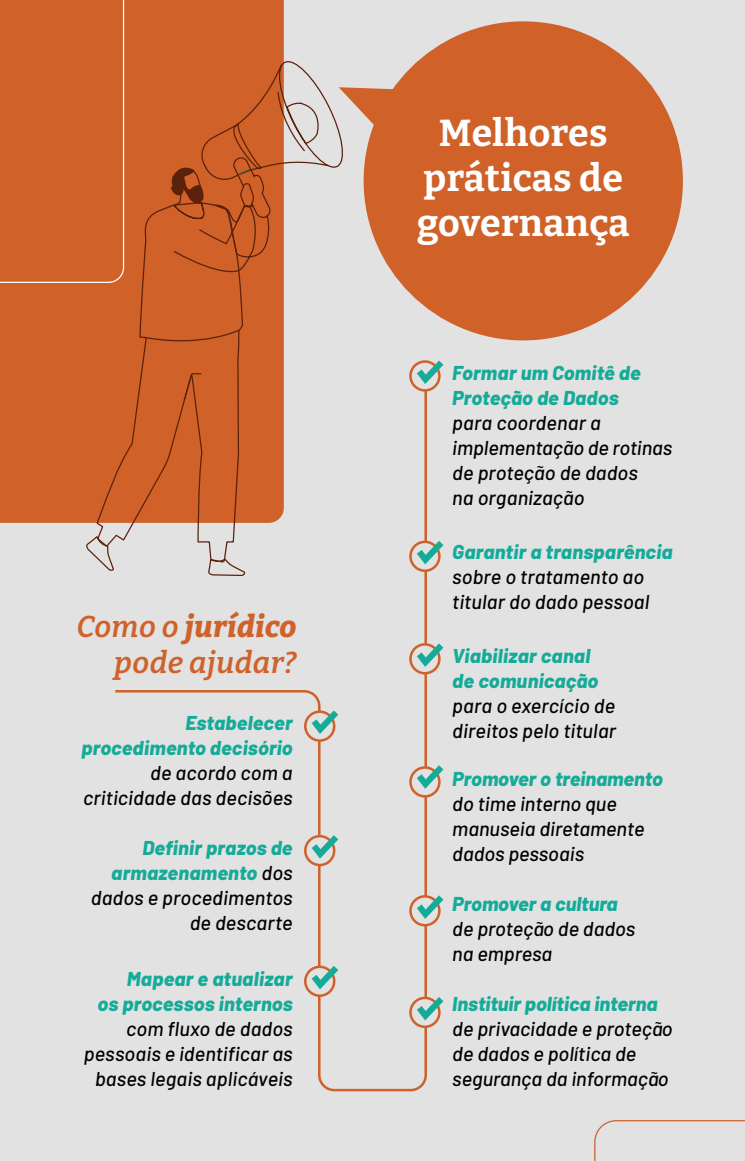
<style>
.page{position:relative;width:745px;height:1161px;background:#fff}
.page>*{position:absolute;margin:0;border:0;box-sizing:border-box;transform-origin:0 0}
.t1{font:100 37.5px/45px "Bitter";letter-spacing:.01em;color:#fff;text-align:center}
.t2{font:italic 100 30px/36px "Bitter";letter-spacing:.01em;color:#cf6129;text-align:right}
.t3{font:italic 500 20px/25px "Barlow";color:#000}
.t4{font:italic 800 20px/25px "Barlow";letter-spacing:.005em;color:#14ab99;text-align:right}
.s1{font-weight:800;color:#14ab99}
</style>
<div class="page">
<div style="left:0;top:0;width:744px;height:1160px;background:#e2e2e2"></div>
<div style="left:0;top:0;width:283px;height:523px;background:#cf6129"></div>
<div style="left:0;top:0;width:124px;height:283px;background:#cf6129"></div>
<svg style="left:594px;top:1120px;width:150px;height:40px"></svg>
<svg style="left:115px;top:361px;width:313px;height:731px"></svg>
<div style="left:363px;top:21px;width:319px;height:319px;background:#cf6129;border-radius:50%"></div>
<svg style="left:305px;top:711px;width:29px;height:29px"></svg>
<div style="left:304px;top:710px;width:31px;height:31px;border:2px solid #cf6129;border-radius:50%"></div>
<svg style="left:311px;top:710px;width:27px;height:24px"></svg>
<svg style="left:410px;top:542px;width:29px;height:28px"></svg>
<div style="left:409px;top:540px;width:31px;height:32px;border:2px solid #cf6129;border-radius:50%"></div>
<svg style="left:416px;top:541px;width:27px;height:23px"></svg>
<svg style="left:305px;top:966px;width:29px;height:29px"></svg>
<div style="left:304px;top:965px;width:31px;height:31px;border:2px solid #cf6129;border-radius:50%"></div>
<svg style="left:311px;top:965px;width:27px;height:24px"></svg>
<svg style="left:410px;top:644px;width:29px;height:29px"></svg>
<div style="left:409px;top:643px;width:31px;height:31px;border:2px solid #cf6129;border-radius:50%"></div>
<svg style="left:416px;top:643px;width:27px;height:24px"></svg>
<svg style="left:410px;top:767px;width:29px;height:29px"></svg>
<div style="left:409px;top:766px;width:31px;height:31px;border:2px solid #cf6129;border-radius:50%"></div>
<svg style="left:416px;top:765px;width:27px;height:23px"></svg>
<svg style="left:410px;top:896px;width:29px;height:29px"></svg>
<div style="left:409px;top:895px;width:31px;height:31px;border:2px solid #cf6129;border-radius:50%"></div>
<svg style="left:416px;top:895px;width:27px;height:23px"></svg>
<svg style="left:410px;top:997px;width:29px;height:29px"></svg>
<div style="left:409px;top:996px;width:31px;height:32px;border:2px solid #cf6129;border-radius:50%"></div>
<svg style="left:416px;top:996px;width:27px;height:24px"></svg>
<svg style="left:410px;top:361px;width:29px;height:29px"></svg>
<div style="left:409px;top:360px;width:31px;height:31px;border:2px solid #cf6129;border-radius:50%"></div>
<svg style="left:416px;top:360px;width:27px;height:24px"></svg>
<svg style="left:305px;top:836px;width:29px;height:29px"></svg>
<div style="left:304px;top:835px;width:31px;height:31px;border:2px solid #cf6129;border-radius:50%"></div>
<svg style="left:311px;top:835px;width:27px;height:23px"></svg>
<svg style="left:85px;top:513px;width:160px;height:126px"></svg>
<svg style="left:95px;top:168px;width:148px;height:394px;background:#cd6d3d"></svg>
<svg style="left:170px;top:56px;width:242px;height:222px"></svg>
<svg style="left:144px;top:329px;width:96px;height:19px;background:#c55b26"></svg>
<h2 class="t2" style="left:77px;top:608px;width:221px">Como o jurídico pode ajudar?</h2>
<p class="t4" style="left:81px;top:709px;width:213px">Estabelecer procedimento decisório</p>
<p class="t3" style="left:83px;top:759px;width:211px;text-align:right">de acordo com a criticidade das decisões</p>
<p class="t3" style="left:91px;top:833px;width:203px;text-align:right"><span class="s1">Definir prazos de armazenamento</span> dos dados e procedimentos de descarte</p>
<p class="t4" style="left:97px;top:964px;width:196px">Mapear e atualizar<br>os processos internos</p>
<p class="t3" style="left:84px;top:1014px;width:210px;text-align:right">com fluxo de dados pessoais e identificar as bases legais aplicáveis</p>
<h1 class="t1" style="left:417px;top:109px;width:214px">Melhores práticas de governança</h1>
<p class="t4" style="left:452px;top:359px;width:190px;text-align:left">Formar um Comitê de<br>Proteção de Dados</p>
<p class="t3" style="left:452px;top:409px;width:221px">para coordenar a implementação de rotinas de proteção de dados<br>na organização</p>
<p class="t4" style="left:452px;top:538px;width:222px">Garantir a transparência</p>
<p class="t3" style="left:452px;top:563px;width:198px">sobre o tratamento ao titular do dado pessoal</p>
<p class="t4" style="left:452px;top:642px;width:147px;text-align:left">Viabilizar canal de comunicação</p>
<p class="t3" style="left:452px;top:692px;width:165px">para o exercício de direitos pelo titular</p>
<p class="t4" style="left:452px;top:764px;width:212px">Promover o treinamento</p>
<p class="t3" style="left:452px;top:789px;width:193px">do time interno que manuseia diretamente dados pessoais</p>
<p class="t4" style="left:452px;top:889px;width:167px">Promover a cultura</p>
<p class="t3" style="left:452px;top:914px;width:184px">de proteção de dados na empresa</p>
<p class="t4" style="left:452px;top:989px;width:206px">Instituir política interna</p>
<p class="t3" style="left:452px;top:1014px;width:222px">de privacidade e proteção de dados e política de segurança da informação</p>
</div>
